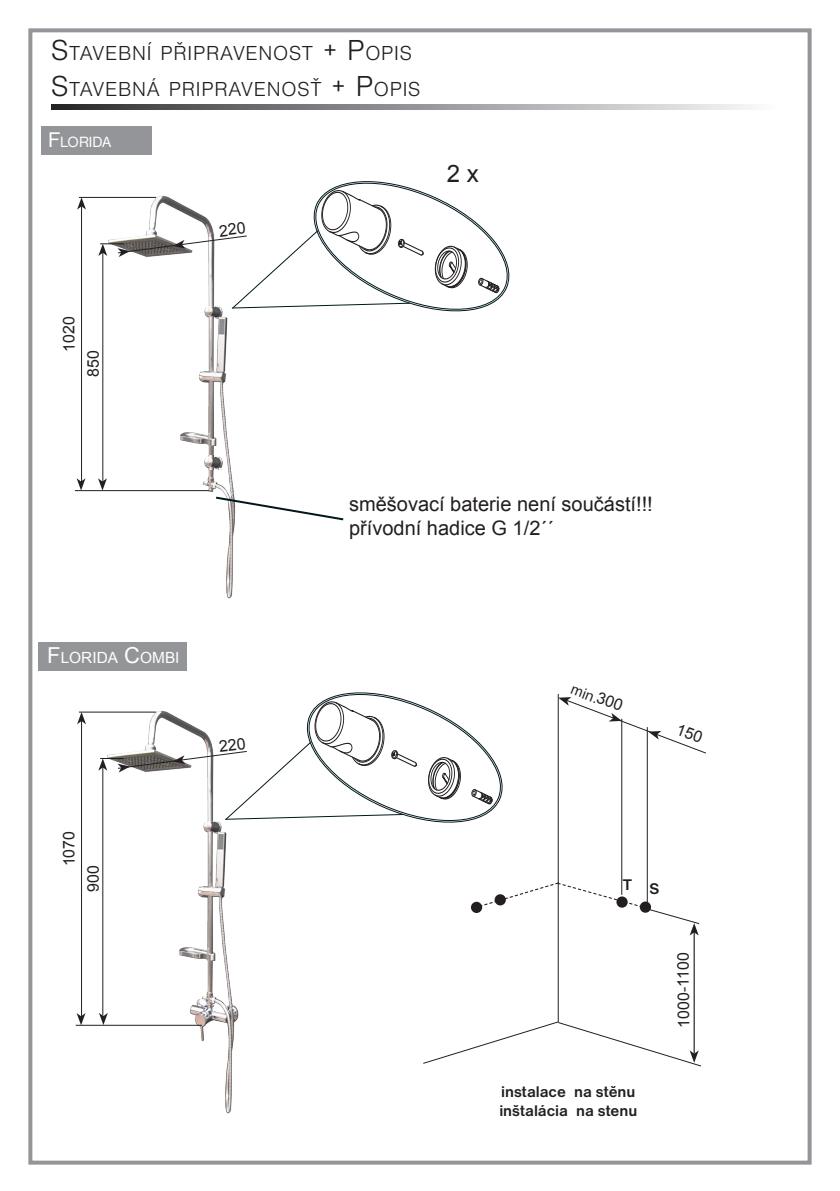
<style>
.page{position:relative;width:840px;height:1191px;background:#fff}
.page>*{position:absolute;margin:0;border:0;box-sizing:border-box;transform-origin:0 0}
.t1{font:24px "Arial";color:#231f20}
.t2{font:21px/36px "Nimbus Sans DOT Ligh";letter-spacing:.035em;color:#231f20}
.t3{font:20px/24px "Arial";color:#231f20}
.t4{font:700 16px/19.2px "Nimbus Sans DOT";color:#231f20}
.t5{font:16px/24.2px "Arial";letter-spacing:-.01em;color:#231f20}
.t6{font:16px "Nimbus Sans DOT";color:#231f20}
.t7{font:15.4px "Arial";color:#fff}
.t8{font:15.4px "Nimbus Sans DOT";color:#fff}
.s1{font-size:30px}
.s2{font-size:22px}
</style>
<div class="page">
<div style="left:28px;top:28px;width:783px;height:1136px;border:4px solid #939598"></div>
<img style="left:75px;top:712px;width:164px;height:402px">
<svg style="left:51px;top:104px;width:698px;height:5px;background:#8f9092"></svg>
<div style="left:41px;top:126px;width:111px;height:28px;background:#939598"></div>
<div style="left:38px;top:643px;width:149px;height:28px;background:#939598"></div>
<hr style="left:557px;top:694px;width:1px;height:328px;background:#231f20">
<hr style="left:621px;top:718px;width:1px;height:177px;background:#231f20">
<hr style="left:693px;top:929px;width:1px;height:124px;background:#231f20">
<svg style="left:473px;top:881px;width:226px;height:54px"></svg>
<div style="left:470px;top:901px;width:12px;height:12px;background:#231f20;border-radius:50%"></div>
<hr style="left:646px;top:727px;width:1px;height:176px;background:#231f20">
<svg style="left:423px;top:1021px;width:278px;height:46px"></svg>
<img style="left:74px;top:196px;width:161px;height:403px">
<img style="left:202px;top:456px;width:21px;height:13px">
<svg style="left:214px;top:495px;width:130px;height:26px"></svg>
<hr style="left:81px;top:206px;width:1px;height:276px;background:#231f20">
<svg style="left:77px;top:197px;width:9px;height:13px"></svg>
<svg style="left:77px;top:478px;width:8px;height:12px"></svg>
<hr style="left:79px;top:197px;width:77px;height:1px;background:#231f20">
<hr style="left:75px;top:490px;width:134px;height:1px;background:#231f20">
<hr style="left:102px;top:251px;width:1px;height:233px;background:#231f20">
<svg style="left:98px;top:478px;width:9px;height:12px"></svg>
<hr style="left:81px;top:721px;width:1px;height:297px;background:#231f20">
<svg style="left:77px;top:712px;width:9px;height:12px"></svg>
<svg style="left:77px;top:1013px;width:8px;height:12px"></svg>
<hr style="left:79px;top:711px;width:77px;height:1px;background:#231f20">
<hr style="left:76px;top:1025px;width:126px;height:1px;background:#231f20">
<hr style="left:102px;top:764px;width:1px;height:252px;background:#231f20">
<svg style="left:99px;top:1013px;width:9px;height:12px"></svg>
<svg style="left:558px;top:693px;width:148px;height:61px"></svg>
<svg style="left:98px;top:692px;width:405px;height:138px"></svg>
<svg style="left:98px;top:181px;width:412px;height:138px"></svg>
<p class="t2" style="left:51px;top:36px;width:371px"><span class="s1">S</span>TAVEBNÍ PŘIPRAVENOST <span class="s1">+ P</span>OPIS<br><span class="s1">S</span>TAVEBNÁ PRIPRAVENOSŤ <span class="s1">+ P</span>OPIS</p>
<p class="t8" style="left:48px;top:133px;width:65px"><span class="s2">F</span>LORIDA</p>
<p class="t1" style="left:446px;top:158px;width:34px">2 x</p>
<p class="t5" style="left:57px;top:377px;width:62px;text-indent:25px;rotate:-90deg">1020<br>850</p>
<p class="t7" style="left:47px;top:647px;width:134px"><span class="s2">F</span>LORIDA <span class="s2">C</span>OMBI</p>
<p class="t5" style="left:57px;top:891px;width:62px;text-indent:25px;rotate:-90deg">1070<br>900</p>
<p class="t3" style="left:349px;top:492px;width:305px">směšovací baterie není součástí!!! přívodní hadice G 1/2´´</p>
<p class="t6" style="left:574px;top:680px;width:30px;rotate:21deg">min.</p>
<p class="t4" style="left:622px;top:877px;width:38px">T S</p>
<p class="t5" style="left:671px;top:1027px;width:77px;rotate:-90deg">1000-1100</p>
<p class="t4" style="left:499px;top:1082px;width:139px">instalace na stěnu inštalácia na stenu</p>
</div>
